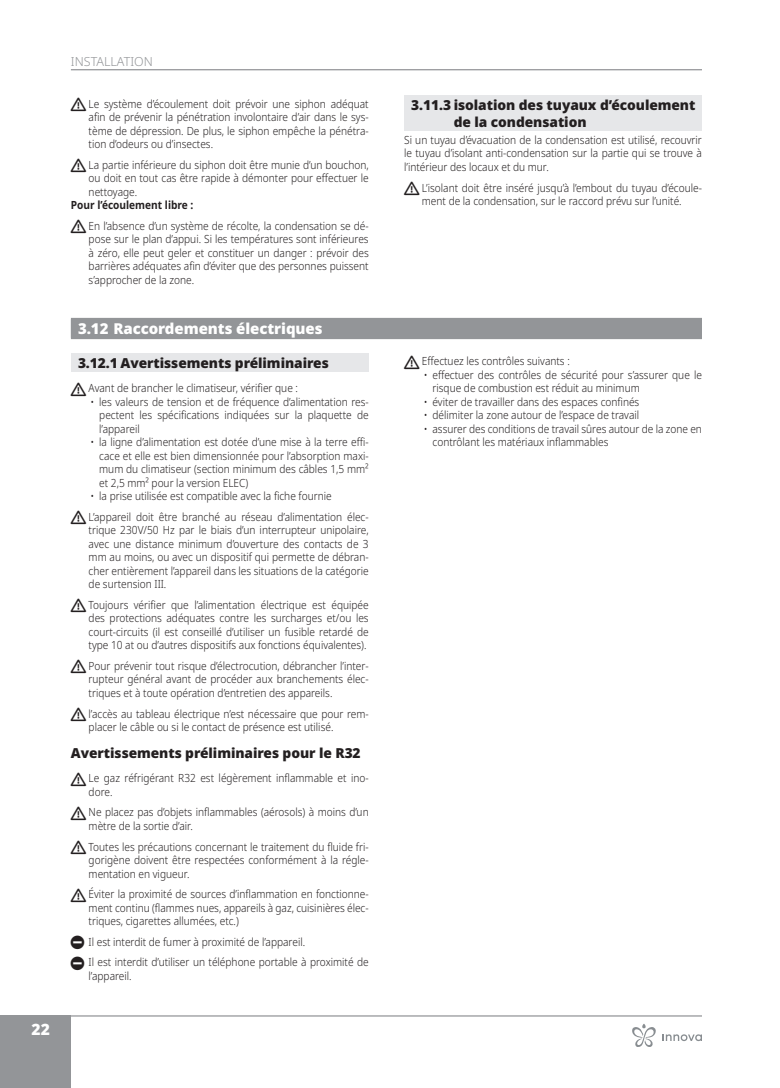
<style>
.page{position:relative;width:780px;height:1088px;background:#fff}
.page>*{position:absolute;margin:0;border:0;box-sizing:border-box;transform-origin:0 0}
.t1{font:900 15.62px "Noto Sans";color:#fff}
.t2{font:900 15px "Noto Sans";letter-spacing:-.005em;color:#fff}
.t3{font:900 13.75px/16.5px "Noto Sans";letter-spacing:-.005em;color:#231f20}
.t4{font:300 12.5px "Noto Sans";color:#939598}
.t5{font:300 11.25px/13.5px "Noto Sans";color:#231f20;text-align:justify;scale:.9 1}
.t6{font:700 11.25px "Noto Sans";color:#231f20;scale:.9 1}
</style>
<div class="page">
<hr style="left:71px;top:1015px;width:631px;height:1px;background:#939598">
<div style="left:0;top:1015px;width:71px;height:73px;background:#939598"></div>
<hr style="left:71px;top:69px;width:631px;height:1px;background:#939598">
<svg style="left:662px;top:1034px;width:40px;height:7px"></svg>
<svg style="left:632px;top:1024px;width:24px;height:23px"></svg>
<div style="left:404px;top:96px;width:298px;height:35px;background:#e6e7e9"></div>
<div style="left:71px;top:319px;width:631px;height:20px;background:#939598"></div>
<div style="left:71px;top:318px;width:631px;height:20px;background:#939598"></div>
<div style="left:71px;top:353px;width:298px;height:19px;background:#e6e7e9"></div>
<h1 class="t1" style="left:32px;top:1017px;width:20px">22</h1>
<p class="t4" style="left:71px;top:52px;width:81px">In stallation</p>
<p class="t5" style="left:89px;top:97px;width:313px">Le système d’écoulement doit prévoir une siphon adéquat afin de prévenir la pénétration involontaire d’air dans le sys&shy;tème de dépression. De plus, le siphon empêche la pénétra&shy;tion d’odeurs ou d’insectes.</p>
<p class="t5" style="left:89px;top:158px;width:313px">La partie inférieure du siphon doit être munie d’un bouchon, ou doit en tout cas être rapide à démonter pour effectuer le nettoyage.</p>
<p class="t6" style="left:71px;top:197px;width:138px">Pour l’écoulement libre :</p>
<p class="t5" style="left:89px;top:219px;width:313px">En l’absence d’un système de récolte, la condensation se dé&shy;pose sur le plan d’appui. Si les températures sont inférieures à zéro, elle peut geler et constituer un danger : prévoir des barrières adéquates afin d’éviter que des personnes puissent s’approcher de la zone.</p>
<h2 class="t2" style="left:78px;top:317px;width:246px">3.12 Raccordements électriques</h2>
<p class="t3" style="left:78px;top:355px;width:252px">3.12.1 Avertissements préliminaires</p>
<p class="t5" style="left:89px;top:382px;width:234px">Avant de brancher le climatiseur, vérifier que :</p>
<p class="t5" style="left:99px;top:395px;width:301px;text-indent:-9px">• les valeurs de tension et de fréquence d’alimentation res&shy;pectent les spécifications indiquées sur la plaquette de l’appareil</p>
<p class="t5" style="left:99px;top:436px;width:301px;text-indent:-9px">• la ligne d’alimentation est dotée d’une mise à la terre effi&shy;cace et elle est bien dimensionnée pour l’absorption maxi&shy;mum du climatiseur (section minimum des câbles 1,5 mm² et 2,5 mm² pour la version ELEC)</p>
<p class="t5" style="left:89px;top:486px;width:313px;line-height:20.6px">• la prise utilisée est compatible avec la fiche fournie<br>L’appareil doit être branché au réseau d’alimentation élec-</p>
<p class="t5" style="left:89px;top:524px;width:313px">trique 230V/50 Hz par le biais d’un interrupteur unipolaire, avec une distance minimum d’ouverture des contacts de 3 mm au moins, ou avec un dispositif qui permette de débran&shy;cher entièrement l’appareil dans les situations de la catégorie de surtension III.</p>
<p class="t5" style="left:89px;top:598px;width:313px">Toujours vérifier que l’alimentation électrique est équipée des protections adéquates contre les surcharges et/ou les court-circuits (il est conseillé d’utiliser un fusible retardé de type 10 at ou d’autres dispositifs aux fonctions équivalentes).</p>
<p class="t5" style="left:89px;top:659px;width:313px">Pour prévenir tout risque d’électrocution, débrancher l’inter&shy;rupteur général avant de procéder aux branchements élec&shy;triques et à toute opération d’entretien des appareils.</p>
<p class="t5" style="left:89px;top:707px;width:313px">l’accès au tableau électrique n’est nécessaire que pour rem&shy;placer le câble ou si le contact de présence est utilisé.</p>
<p class="t3" style="left:71px;top:745px;width:291px">Avertissements préliminaires pour le R32</p>
<p class="t5" style="left:89px;top:772px;width:313px">Le gaz réfrigérant R32 est légèrement inflammable et ino&shy;dore.</p>
<p class="t5" style="left:89px;top:806px;width:313px">Ne placez pas d’objets inflammables (aérosols) à moins d’un mètre de la sortie d’air.</p>
<p class="t5" style="left:89px;top:840px;width:313px">Toutes les précautions concernant le traitement du fluide fri&shy;gorigène doivent être respectées conformément à la régle&shy;mentation en vigueur.</p>
<p class="t5" style="left:89px;top:887px;width:313px">Éviter la proximité de sources d’inflammation en fonctionne&shy;ment continu (flammes nues, appareils à gaz, cuisinières élec&shy;triques, cigarettes allumées, etc.)</p>
<p class="t5" style="left:89px;top:931px;width:313px;line-height:20.6px">Il est interdit de fumer à proximité de l’appareil.<br>Il est interdit d’utiliser un téléphone portable à proximité de</p>
<p class="t5" style="left:89px;top:969px;width:49px">l’appareil.</p>
<p class="t3" style="left:454px;top:97px;width:243px;text-indent:-43px">3.11.3 isolation des tuyaux d’écoulement de la condensation</p>
<p class="t5" style="left:404px;top:133px;width:332px">Si un tuyau d’évacuation de la condensation est utilisé, recouvrir le tuyau d’isolant anti-condensation sur la partie qui se trouve à l’intérieur des locaux et du mur.</p>
<p class="t5" style="left:422px;top:181px;width:313px">L’isolant doit être inséré jusqu’à l’embout du tuyau d’écoule&shy;ment de la condensation, sur le raccord prévu sur l’unité.</p>
<p class="t5" style="left:422px;top:354px;width:166px">Effectuez les contrôles suivants :</p>
<p class="t5" style="left:432px;top:368px;width:301px;text-indent:-9px">• effectuer des contrôles de sécurité pour s’assurer que le risque de combustion est réduit au minimum</p>
<p class="t5" style="left:423px;top:395px;width:241px">• éviter de travailler dans des espaces confinés</p>
<p class="t5" style="left:423px;top:408px;width:241px">• délimiter la zone autour de l’espace de travail</p>
<p class="t5" style="left:432px;top:422px;width:301px;text-indent:-9px">• assurer des conditions de travail sûres autour de la zone en contrôlant les matériaux inflammables</p>
</div>
